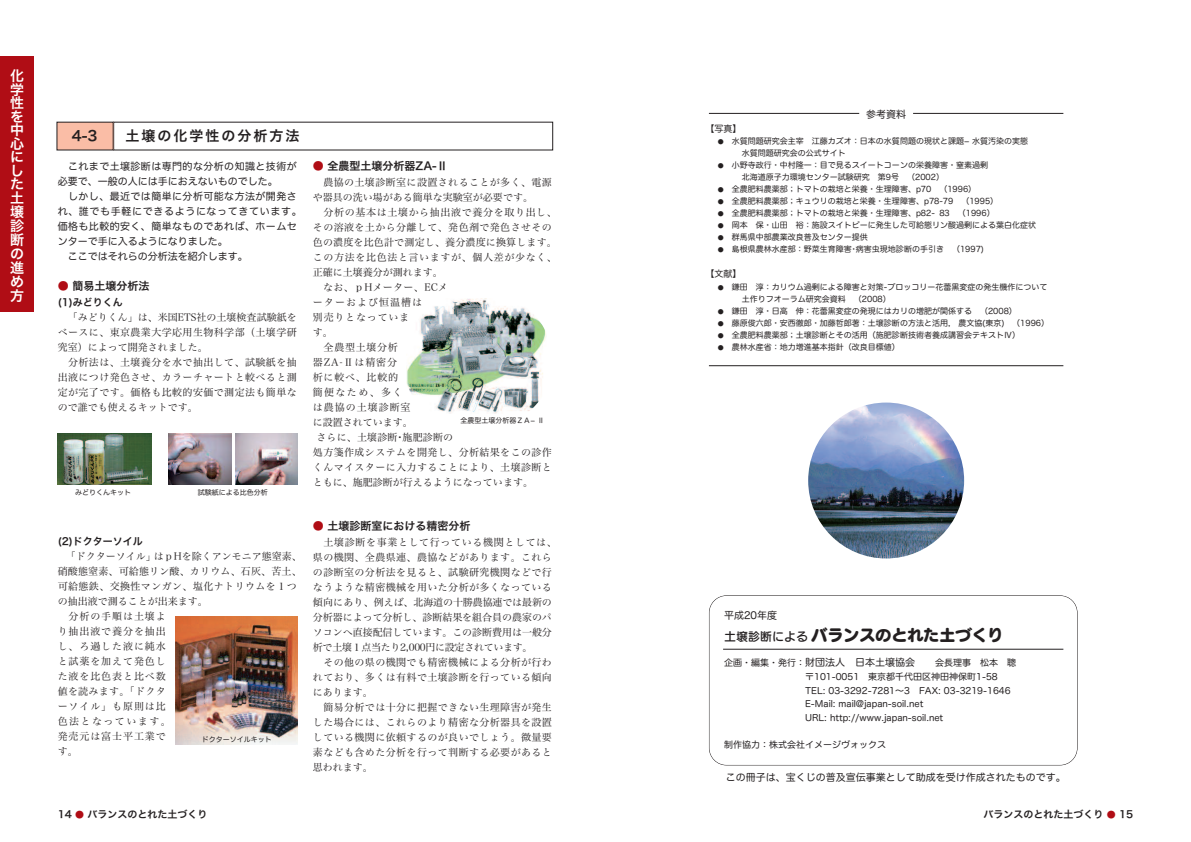
<style>
.page{position:relative;width:1191px;height:842px;background:#fff}
.page>*{position:absolute;margin:0;border:0;box-sizing:border-box;transform-origin:0 0}
.t1{font:16px "Seurat CID EB";color:#231f20}
.t2{font:14px/13.7px "Hira Kaku Pro W6";color:#fff;text-align:justify}
.t3{font:14px "Hira Kaku Pro W6";letter-spacing:.14em;color:#231f20}
.t4{font:11px "Hira Kaku Pro W6";color:#231f20}
.t5{font:10px/15px "Hira Min Pro W3";letter-spacing:.04em;color:#231f20;text-align:justify}
.t6{font:10px/15px "Hira Min Pro W3";letter-spacing:.015em;color:#231f20}
.t7{font:10px/15px "Hira Min Pro W3";color:#231f20}
.t8{font:10px "Hira Maru Pro W4";color:#231f20}
.t9{font:10px/15px "Hira Maru Pro W4";letter-spacing:.04em;color:#231f20}
.t10{font:10px "Hira Min Pro W3";letter-spacing:.09em;color:#231f20}
.t11{font:10px "Hira Kaku Pro W6";color:#231f20}
.t12{font:10px "Hira Min Pro W3";letter-spacing:.065em;color:#231f20}
.t13{font:10px "Hira Maru Pro W4";letter-spacing:.065em;color:#231f20}
.t14{font:10px "Hira Min Pro W3";letter-spacing:.105em;color:#231f20}
.t15{font:10px "Hira Min Pro W3";letter-spacing:.145em;color:#231f20}
.t16{font:10px "Hira Min Pro W3";letter-spacing:.08em;color:#231f20}
.t17{font:10px "Hira Min Pro W3";letter-spacing:.095em;color:#231f20}
.t18{font:10px "Hira Min Pro W3";letter-spacing:.07em;color:#231f20}
.t19{font:9px/13.7px "Hira Maru Pro W4";color:#231f20}
.t20{font:8px/12px "Hira Maru Pro W4";color:#231f20}
.t21{font:7px "Hira Maru Pro W4";color:#231f20}
.s1{color:#b00d15}
.s2{font-size:6px}
.s3{font-family:"Seurat CID DB";font-size:12px}
.s4{font-size:9px}
.s5{font-size:9px;color:#b00d15}
</style>
<div class="page">
<div style="left:0;top:57px;width:34px;height:255px;background:#b00d15"></div>
<img style="left:58px;top:434px;width:93px;height:51px">
<img style="left:176px;top:616px;width:122px;height:128px">
<img style="left:169px;top:434px;width:62px;height:51px">
<img style="left:235px;top:434px;width:63px;height:50px">
<div style="left:57px;top:122px;width:56px;height:28px;background:#fabda6"></div>
<img style="left:406px;top:298px;width:140px;height:115px">
<div style="left:709px;top:595px;width:368px;height:170px;border:1px solid #231f20;border-radius:18px"></div>
<img style="left:808px;top:403px;width:156px;height:155px;border-radius:50%">
<hr style="left:723px;top:649px;width:340px;height:1px;background:#231f20">
<hr style="left:709px;top:113px;width:150px;height:1px;background:#231f20">
<hr style="left:913px;top:113px;width:150px;height:1px;background:#231f20">
<hr style="left:709px;top:365px;width:354px;height:1px;background:#231f20">
<h2 class="t2" style="left:10px;top:69px;width:15px">化学性を中心にした土壌診断の進め方</h2>
<h2 class="t3" style="left:72px;top:123px;width:27px">4-3</h2>
<h2 class="t3" style="left:125px;top:123px;width:175px">土壌の化学性の分析方法</h2>
<p class="t9" style="left:58px;top:158px;width:240px;text-indent:10px">これまで土壌診断は専門的な分析の知識と技術が必要で、一般の人には手におえないものでした。</p>
<p class="t9" style="left:68px;top:188px;width:230px">しかし、最近では簡単に分析可能な方法が開発さ</p>
<p class="t13" style="left:58px;top:203px;width:245px">れ、誰でも手軽にできるようになってきています。</p>
<p class="t9" style="left:58px;top:218px;width:240px">価格も比較的安く、簡単なものであれば、ホームセ</p>
<p class="t8" style="left:58px;top:233px;width:172px">ンターで手に入るようになりました。</p>
<p class="t8" style="left:68px;top:248px;width:181px">ここではそれらの分析法を紹介します。</p>
<h3 class="t4" style="left:58px;top:276px;width:93px"><span class="s1">●</span> 簡易土壌分析法</h3>
<p class="t11" style="left:58px;top:293px;width:67px">(1)みどりくん</p>
<p class="t5" style="left:58px;top:308px;width:240px;text-indent:10px">「みどりくん」は、米国ETS社の土壌検査試験紙をベースに、東京農業大学応用生物科学部（土壌学研究室）によって開発されました。</p>
<p class="t5" style="left:58px;top:353px;width:240px;text-indent:10px">分析法は、土壌養分を水で抽出して、試験紙を抽出液につけ発色させ、カラーチャートと較べると測定が完了です。価格も比較的安価で測定法も簡単なので誰でも使えるキットです。</p>
<p class="t21" style="left:75px;top:486px;width:57px">みどりくんキット</p>
<p class="t21" style="left:198px;top:486px;width:72px">試験紙による比色分析</p>
<p class="t11" style="left:58px;top:532px;width:87px">(2)ドクターソイル</p>
<p class="t7" style="left:66px;top:548px;width:237px">「ドクターソイル」はｐHを除くアンモニア態窒素、</p>
<p class="t6" style="left:58px;top:563px;width:245px">硝酸態窒素、可給態リン酸、カリウム、石灰、苦土、</p>
<p class="t5" style="left:58px;top:578px;width:240px">可給態鉄、交換性マンガン、塩化ナトリウムを１つ</p>
<p class="t7" style="left:58px;top:593px;width:151px">の抽出液で測ることが出来ます。</p>
<p class="t10" style="left:69px;top:608px;width:99px">分析の手順は土壌よ</p>
<p class="t10" style="left:58px;top:623px;width:110px">り抽出液で養分を抽出</p>
<p class="t10" style="left:58px;top:638px;width:110px">し、ろ過した液に純水</p>
<p class="t10" style="left:58px;top:653px;width:110px">と試薬を加えて発色し</p>
<p class="t10" style="left:58px;top:668px;width:110px">た液を比色表と比べ数</p>
<p class="t5" style="left:58px;top:683px;width:110px">値を読みます。「ドクタ</p>
<p class="t10" style="left:58px;top:698px;width:110px">ーソイル」も原則は比</p>
<p class="t15" style="left:58px;top:713px;width:115px">色法となっています。</p>
<p class="t10" style="left:58px;top:728px;width:110px">発売元は富士平工業で</p>
<p class="t5" style="left:58px;top:743px;width:22px">す。</p>
<p class="t21" style="left:202px;top:733px;width:71px">ドクターソイルキット</p>
<h3 class="t4" style="left:313px;top:156px;width:136px"><span class="s1">●</span> 全農型土壌分析器ZA-Ⅱ</h3>
<p class="t7" style="left:313px;top:173px;width:240px;text-indent:10px">農協の土壌診断室に設置されることが多く、電源や器具の洗い場がある簡単な実験室が必要です。</p>
<p class="t12" style="left:323px;top:203px;width:235px">分析の基本は土壌から抽出液で養分を取り出し、</p>
<p class="t5" style="left:313px;top:218px;width:240px">その溶液を土から分離して、発色剤で発色させその</p>
<p class="t6" style="left:313px;top:233px;width:245px">色の濃度を比色計で測定し、養分濃度に換算します。</p>
<p class="t12" style="left:313px;top:248px;width:245px">この方法を比色法と言いますが、個人差が少なく、</p>
<p class="t7" style="left:313px;top:263px;width:131px">正確に土壌養分が測れます。</p>
<p class="t5" style="left:323px;top:278px;width:126px">なお、ｐHメーター、ECメ</p>
<p class="t14" style="left:313px;top:293px;width:111px">ーターおよび恒温槽は</p>
<p class="t16" style="left:313px;top:308px;width:98px">別売りとなっていま</p>
<p class="t5" style="left:313px;top:323px;width:21px">す。</p>
<p class="t18" style="left:324px;top:338px;width:76px">全農型土壌分析</p>
<p class="t10" style="left:313px;top:353px;width:86px">器ZA-Ⅱは精密分</p>
<p class="t5" style="left:313px;top:368px;width:87px">析に較べ、比較的</p>
<p class="t5" style="left:313px;top:383px;width:91px">簡便なため、多く</p>
<p class="t17" style="left:313px;top:398px;width:99px">は農協の土壌診断室</p>
<p class="t7" style="left:313px;top:413px;width:101px">に設置されています。</p>
<p class="t6" style="left:316px;top:428px;width:138px">さらに、土壌診断･施肥診断の</p>
<p class="t5" style="left:313px;top:443px;width:240px">処方箋作成システムを開発し、分析結果をこの診作</p>
<p class="t5" style="left:313px;top:458px;width:240px">くんマイスターに入力することにより、土壌診断と</p>
<p class="t7" style="left:313px;top:473px;width:221px">ともに、施肥診断が行えるようになっています。</p>
<p class="t21" style="left:460px;top:414px;width:85px">全農型土壌分析器ＺＡ− Ⅱ</p>
<h3 class="t4" style="left:313px;top:516px;width:159px"><span class="s1">●</span> 土壌診断室における精密分析</h3>
<p class="t6" style="left:313px;top:533px;width:245px;text-indent:11px">土壌診断を事業として行っている機関としては、県の機関、全農県連、農協などがあります。これらの診断室の分析法を見ると、試験研究機関などで行なうような精密機械を用いた分析が多くなっている傾向にあり、例えば、北海道の十勝農協連では最新の分析器によって分析し、診断結果を組合員の農家のパソコンへ直接配信しています。この診断費用は一般分析で土壌１点当たり2,000円に設定されています。</p>
<p class="t5" style="left:313px;top:653px;width:240px;text-indent:10px">その他の県の機関でも精密機械による分析が行われており、多くは有料で土壌診断を行っている傾向にあります。</p>
<p class="t5" style="left:313px;top:698px;width:240px;text-indent:10px">簡易分析では十分に把握できない生理障害が発生した場合には、これらのより精密な分析器具を設置している機関に依頼するのが良いでしょう。微量要素なども含めた分析を行って判断する必要があると思われます。</p>
<p class="t8" style="left:866px;top:105px;width:41px">参考資料</p>
<p class="t19" style="left:705px;top:121px;width:37px">【写真】</p>
<p class="t20" style="left:742px;top:135px;width:287px;text-indent:-24px"><span class="s2">●</span> 水質問題研究会主宰 江藤カズオ：日本の水質問題の現状と課題− 水質汚染の実態水質問題研究会の公式サイト</p>
<p class="t20" style="left:742px;top:159px;width:247px;text-indent:-24px"><span class="s2">●</span> 小野寺政行・中村隆一：目で見るスイートコーンの栄養障害・窒素過剰北海道原子力環境センター試験研究 第9号 （2002）</p>
<p class="t20" style="left:718px;top:183px;width:260px"><span class="s2">●</span> 全農肥料農薬部；トマトの栽培と栄養・生理障害、p70 （1996）</p>
<p class="t20" style="left:718px;top:195px;width:282px"><span class="s2">●</span> 全農肥料農薬部；キュウリの栽培と栄養・生理障害、p78-79 （1995）</p>
<p class="t20" style="left:718px;top:207px;width:278px"><span class="s2">●</span> 全農肥料農薬部；トマトの栽培と栄養・生理障害、p82- 83 （1996）</p>
<p class="t20" style="left:718px;top:219px;width:319px"><span class="s2">●</span> 岡本 保・山田 裕：施設スイトピーに発生した可給態リン酸過剰による葉白化症状</p>
<p class="t20" style="left:718px;top:231px;width:151px"><span class="s2">●</span> 群馬県中部農業改良普及センター提供</p>
<p class="t20" style="left:718px;top:243px;width:267px"><span class="s2">●</span> 島根県農林水産部：野菜生育障害･病害虫現地診断の手引き （1997)</p>
<p class="t19" style="left:705px;top:266px;width:37px">【文献】</p>
<p class="t20" style="left:742px;top:280px;width:307px;text-indent:-24px"><span class="s2">●</span> 鎌田 淳：カリウム過剰による障害と対策-ブロッコリー花蕾黒変症の発生機作について土作りフオーラム研究会資料 （2008）</p>
<p class="t20" style="left:718px;top:304px;width:300px"><span class="s2">●</span> 鎌田 淳・日高 伸：花蕾黒変症の発現にはカリの増肥が関係する （2008）</p>
<p class="t20" style="left:718px;top:316px;width:333px"><span class="s2">●</span> 藤原俊六郎・安西徹郎・加藤哲郎著：土壌診断の方法と活用, 農文協(東京) （1996）</p>
<p class="t20" style="left:718px;top:328px;width:303px"><span class="s2">●</span> 全農肥料農薬部；土壌診断とその活用（施肥診断技術者養成講習会テキストⅣ）</p>
<p class="t20" style="left:718px;top:340px;width:183px"><span class="s2">●</span> 農林水産省：地力増進基本指針（改良目標値）</p>
<p class="t8" style="left:724px;top:607px;width:55px">平成20年度</p>
<h1 class="t1" style="left:724px;top:624px;width:281px"><span class="s3">土壌診断による</span>バランスのとれた土づくり</h1>
<p class="t8" style="left:724px;top:654px;width:192px"><span class="s4">企画・編集・発行：</span>財団法人 日本土壌協会</p>
<p class="t19" style="left:805px;top:655px;width:212px;text-indent:130px">会長理事 松本 聰〒101-0051 東京都千代田区神田神保町1-58<br>TEL: 03-3292-7281〜3 FAX: 03-3219-1646<br>E-Mail: mail@japan-soil.net<br>URL: http://www.japan-soil.net</p>
<p class="t19" style="left:724px;top:737px;width:163px">制作協力：株式会社イメージヴォックス</p>
<p class="t8" style="left:725px;top:768px;width:341px">この冊子は、宝くじの普及宣伝事業として助成を受け作成されたものです。</p>
<p class="t11" style="left:58px;top:805px;width:151px">14 <span class="s5">●</span> バランスのとれた土づくり</p>
<p class="t11" style="left:983px;top:805px;width:151px">バランスのとれた土づくり <span class="s5">●</span> 15</p>
</div>
